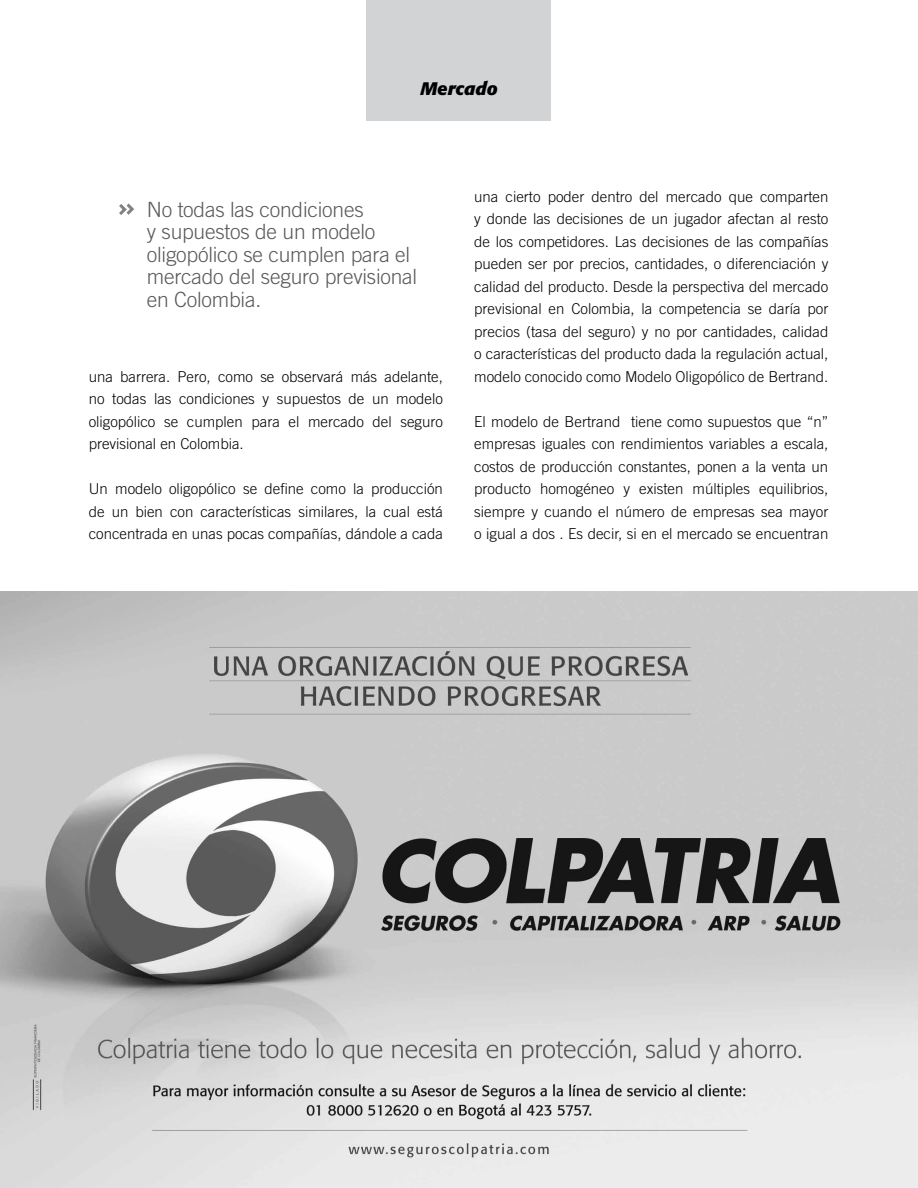
<style>
.page{position:relative;width:918px;height:1188px;background:#fff}
.page>*{position:absolute;margin:0;border:0;box-sizing:border-box;transform-origin:0 0}
.t1{font:300 21px/22.5px "Trade Gothic LT Std";letter-spacing:-.01em;color:#58595b}
.t2{font:italic 700 18px "Formata";color:#000}
.t3{font:300 15px/22.5px "Trade Gothic LT Std";color:#000;text-align:justify}
</style>
<div class="page">
<div style="left:367px;top:0;width:184px;height:120px;background:#d1d3d4"></div>
<svg style="left:119px;top:203px;width:15px;height:12px"></svg>
<img style="left:0;top:591px;width:918px;height:597px">
<p class="t2" style="left:420px;top:78px;width:79px">Mercado</p>
<h1 class="t1" style="left:147px;top:198px;width:272px">No todas las condiciones<br>y supuestos de un modelo oligopólico se cumplen para el mercado del seguro previsional en Colombia.</h1>
<p class="t3" style="left:89px;top:365px;width:356px">una barrera. Pero, como se observará más adelante, no todas las condiciones y supuestos de un modelo oligopólico se cumplen para el mercado del seguro previsional en Colombia.</p>
<p class="t3" style="left:89px;top:477px;width:356px">Un modelo oligopólico se define como la producción de un bien con características similares, la cual está concentrada en unas pocas compañías, dándole a cada</p>
<p class="t3" style="left:474px;top:185px;width:356px">una cierto poder dentro del mercado que comparten y donde las decisiones de un jugador afectan al resto de los competidores. Las decisiones de las compañías pueden ser por precios, cantidades, o diferenciación y calidad del producto. Desde la perspectiva del mercado previsional en Colombia, la competencia se daría por precios (tasa del seguro) y no por cantidades, calidad o características del producto dada la regulación actual, modelo conocido como Modelo Oligopólico de Bertrand.</p>
<p class="t3" style="left:474px;top:410px;width:356px">El modelo de Bertrand tiene como supuestos que “n” empresas iguales con rendimientos variables a escala, costos de producción constantes, ponen a la venta un producto homogéneo y existen múltiples equilibrios, siempre y cuando el número de empresas sea mayor o igual a dos . Es decir, si en el mercado se encuentran</p>
</div>
